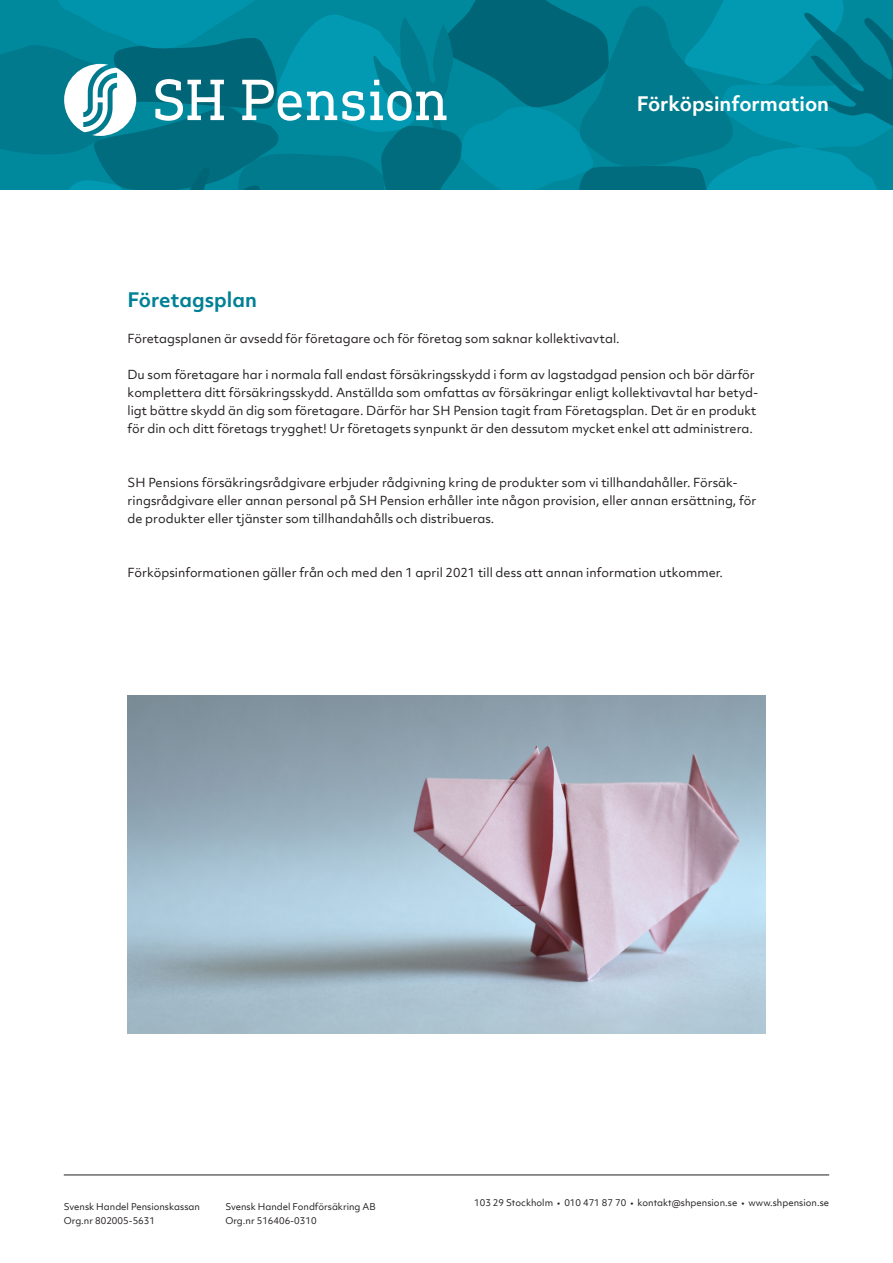
<style>
.page{position:relative;width:893px;height:1263px;background:#fff}
.page>*{position:absolute;margin:0;border:0;box-sizing:border-box;transform-origin:0 0}
.t1{font:700 19.2px "Objektiv Mk 2";color:#fff}
.Brödtext_8_12_pkt_vä{font:700 19.2px "Objektiv Mk 2";color:#008195}
.Brödtext_8_12_pkt_vä-2{font:12px/18px "Objektiv Mk 2";color:#231f20}
.t2{font:9px/13.5px "Objektiv Mk 1";color:#231f20}
</style>
<div class="page">
<svg style="left:0;top:0;width:893px;height:190px;background:#0b869a"></svg>
<hr style="left:64px;top:1175px;width:765px;height:1px;background:#231f20">
<img style="left:128px;top:695px;width:637px;height:338px">
<h1 class="t1" style="left:637px;top:90px;width:194px">Förköpsinformation</h1>
<p class="Brödtext_8_12_pkt_vä" style="left:128px;top:286px;width:131px">Företagsplan</p>
<p class="Brödtext_8_12_pkt_vä-2" style="left:128px;top:329px;width:494px">Företagsplanen är avsedd för företagare och för företag som saknar kollektivavtal.</p>
<p class="Brödtext_8_12_pkt_vä-2" style="left:128px;top:365px;width:632px">Du som företagare har i normala fall endast försäkringsskydd i form av lagstadgad pension och bör därför komplettera ditt försäkringsskydd. Anställda som omfattas av försäkringar enligt kollektivavtal har betyd&shy;ligt bättre skydd än dig som företagare. Därför har SH Pension tagit fram Företagsplan. Det är en produkt för din och ditt företags trygghet! Ur företagets synpunkt är den dessutom mycket enkel att administrera.</p>
<p class="Brödtext_8_12_pkt_vä-2" style="left:128px;top:473px;width:630px">SH Pensions försäkringsrådgivare erbjuder rådgivning kring de produkter som vi tillhandahåller. Försäk&shy;ringsrådgivare eller annan personal på SH Pension erhåller inte någon provision, eller annan ersättning, för de produkter eller tjänster som tillhandahålls och distribueras.</p>
<p class="Brödtext_8_12_pkt_vä-2" style="left:128px;top:563px;width:597px">Förköpsinformationen gäller från och med den 1 april 2021 till dess att annan information utkommer.</p>
<p class="t2" style="left:64px;top:1200px;width:138px">Svensk Handel Pensionskassan<br>Org.nr 802005-5631</p>
<p class="t2" style="left:225px;top:1200px;width:152px">Svensk Handel Fondförsäkring AB<br>Org.nr 516406-0310</p>
<p class="t2" style="left:474px;top:1195px;width:356px">103 29 Stockholm • 010 471 87 70 • kontakt@shpension.se • www.shpension.se</p>
</div>
